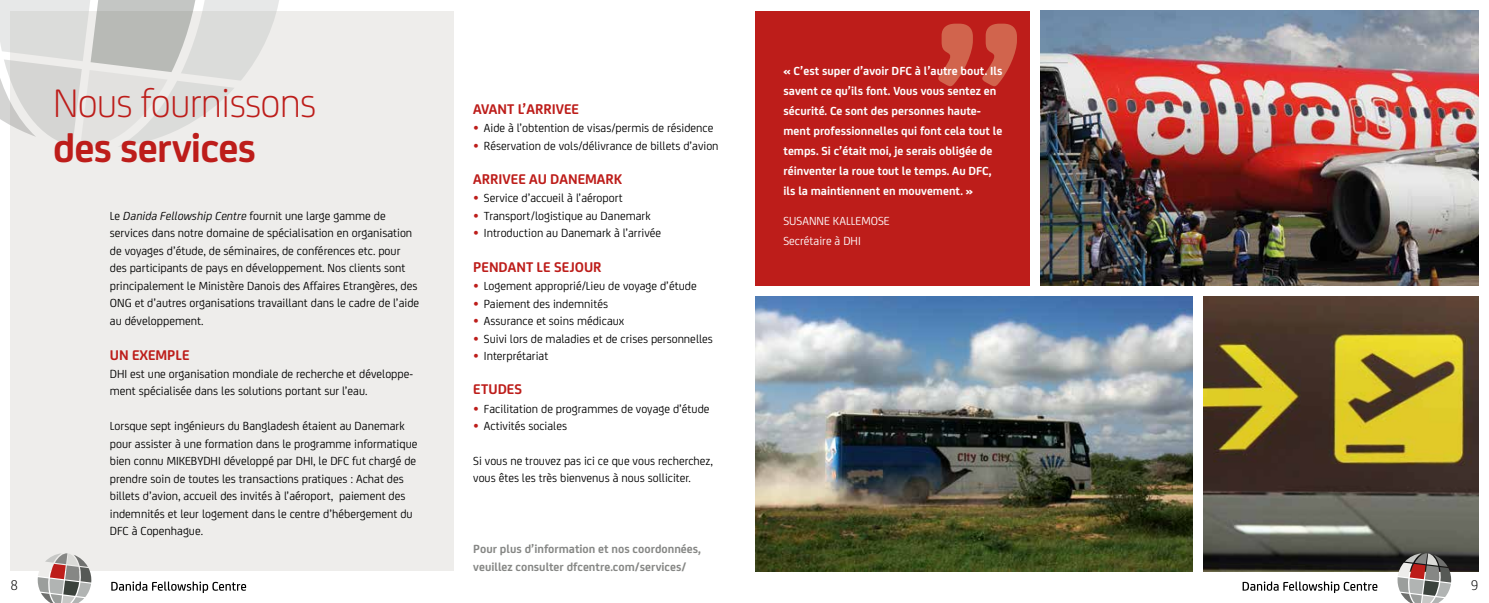
<style>
.page{position:relative;width:1489px;height:603px;background:#fff}
.page>*{position:absolute;margin:0;border:0;box-sizing:border-box;transform-origin:0 0}
.t1{font:300 42.5px "FS Joey";letter-spacing:-.02em;color:#bd1d1a}
.t2{font:700 42.5px "FS Joey";letter-spacing:-.02em;color:#bd1d1a}
.t3{font:700 15px "FS Joey";color:#bd1d1a}
.t4{font:300 15px "FS Joey";color:#000}
.t5{font:12.5px/17.5px "FS Joey";color:#000}
.t6{font:700 12.5px/20px "FS Joey";color:#fff}
.t7{font:700 12.5px/17.5px "FS Joey";color:#868785}
.t8{font:12.5px/20px "FS Joey";color:#fff}
.s1{font-style:italic}
.s2{font-size:16.25px;color:#bd1d1a}
</style>
<div class="page">
<svg style="left:111px;top:581px;width:135px;height:11px"></svg>
<div style="left:11px;top:11px;width:442px;height:559px;background:#eeedeb"></div>
<img style="left:755px;top:296px;width:437px;height:274px">
<img style="left:1203px;top:296px;width:275px;height:274px">
<img style="left:1040px;top:11px;width:438px;height:274px">
<div style="left:755px;top:11px;width:274px;height:274px;background:#bd1d1a"></div>
<svg style="left:938px;top:24px;width:78px;height:63px"></svg>
<svg style="left:0;top:0;width:279px;height:148px"></svg>
<svg style="left:37px;top:553px;width:55px;height:49px"></svg>
<svg style="left:1396px;top:553px;width:55px;height:49px;background:#948a88"></svg>
<svg style="left:1242px;top:581px;width:135px;height:11px"></svg>
<p class="t4" style="left:11px;top:574px;width:9px">8</p>
<h1 class="t1" style="left:53px;top:73px;width:264px">Nous fournissons</h1>
<h1 class="t2" style="left:53px;top:116px;width:205px">des services</h1>
<p class="t5" style="left:110px;top:206px;width:311px">Le <span class="s1">Danida Fellowship Centre</span> fournit une large gamme de services dans notre domaine de spécialisation en organisation de voyages d’étude, de séminaires, de conférences etc. pour des participants de pays en développement. Nos clients sont principalement le Ministère Danois des Affaires Etrangères, des ONG et d’autres organisations travaillant dans le cadre de l’aide au développement.</p>
<p class="t3" style="left:110px;top:343px;width:81px">UN EXEMPLE</p>
<p class="t5" style="left:110px;top:363px;width:305px">DHI est une organisation mondiale de recherche et développe&shy;ment spécialisée dans les solutions portant sur l’eau.</p>
<p class="t5" style="left:110px;top:416px;width:309px">Lorsque sept ingénieurs du Bangladesh étaient au Danemark pour assister à une formation dans le programme informatique bien connu MIKEBYDHI développé par DHI, le DFC fut chargé de prendre soin de toutes les transactions pratiques : Achat des billets d’avion, accueil des invités à l’aéroport, paiement des indemnités et leur logement dans le centre d’hébergement du DFC à Copenhague.</p>
<p class="t3" style="left:473px;top:98px;width:107px">AVANT L’ARRIVEE</p>
<p class="t5" style="left:473px;top:119px;width:242px"><span class="s2">•</span> Aide à l’obtention de visas/permis de résidence</p>
<p class="t5" style="left:473px;top:136px;width:247px"><span class="s2">•</span> Réservation de vols/délivrance de billets d’avion</p>
<p class="t3" style="left:473px;top:168px;width:150px">ARRIVEE AU DANEMARK</p>
<p class="t5" style="left:473px;top:189px;width:151px"><span class="s2">•</span> Service d’accueil à l’aéroport</p>
<p class="t5" style="left:473px;top:206px;width:179px"><span class="s2">•</span> Transport/logistique au Danemark</p>
<p class="t5" style="left:473px;top:224px;width:189px"><span class="s2">•</span> Introduction au Danemark à l’arrivée</p>
<p class="t3" style="left:473px;top:255px;width:130px">PENDANT LE SEJOUR</p>
<p class="t5" style="left:473px;top:276px;width:225px"><span class="s2">•</span> Logement approprié/Lieu de voyage d’étude</p>
<p class="t5" style="left:473px;top:294px;width:136px"><span class="s2">•</span> Paiement des indemnités</p>
<p class="t5" style="left:473px;top:311px;width:152px"><span class="s2">•</span> Assurance et soins médicaux</p>
<p class="t5" style="left:473px;top:329px;width:241px"><span class="s2">•</span> Suivi lors de maladies et de crises personnelles</p>
<p class="t5" style="left:473px;top:346px;width:76px"><span class="s2">•</span> Interprétariat</p>
<p class="t3" style="left:473px;top:378px;width:50px">ETUDES</p>
<p class="t5" style="left:473px;top:399px;width:238px"><span class="s2">•</span> Facilitation de programmes de voyage d’étude</p>
<p class="t5" style="left:473px;top:416px;width:95px"><span class="s2">•</span> Activités sociales</p>
<p class="t5" style="left:473px;top:450px;width:241px">Si vous ne trouvez pas ici ce que vous recherchez, vous êtes les très bienvenus à nous solliciter.</p>
<p class="t7" style="left:473px;top:539px;width:229px">Pour plus d’information et nos coordonnées, veuillez consulter dfcentre.com/services/</p>
<p class="t6" style="left:783px;top:60px;width:220px">« C’est super d’avoir DFC à l’autre bout. Ils savent ce qu’ils font. Vous vous sentez en sécurité. Ce sont des personnes haute&shy;ment professionnelles qui font cela tout le temps. Si c’était moi, je serais obligée de réinventer la roue tout le temps. Au DFC, ils la maintiennent en mouvement. »</p>
<p class="t8" style="left:783px;top:210px;width:108px">SUSANNE KALLEMOSE<br>Secrétaire à DHI</p>
<p class="t4" style="left:1470px;top:574px;width:9px">9</p>
</div>
